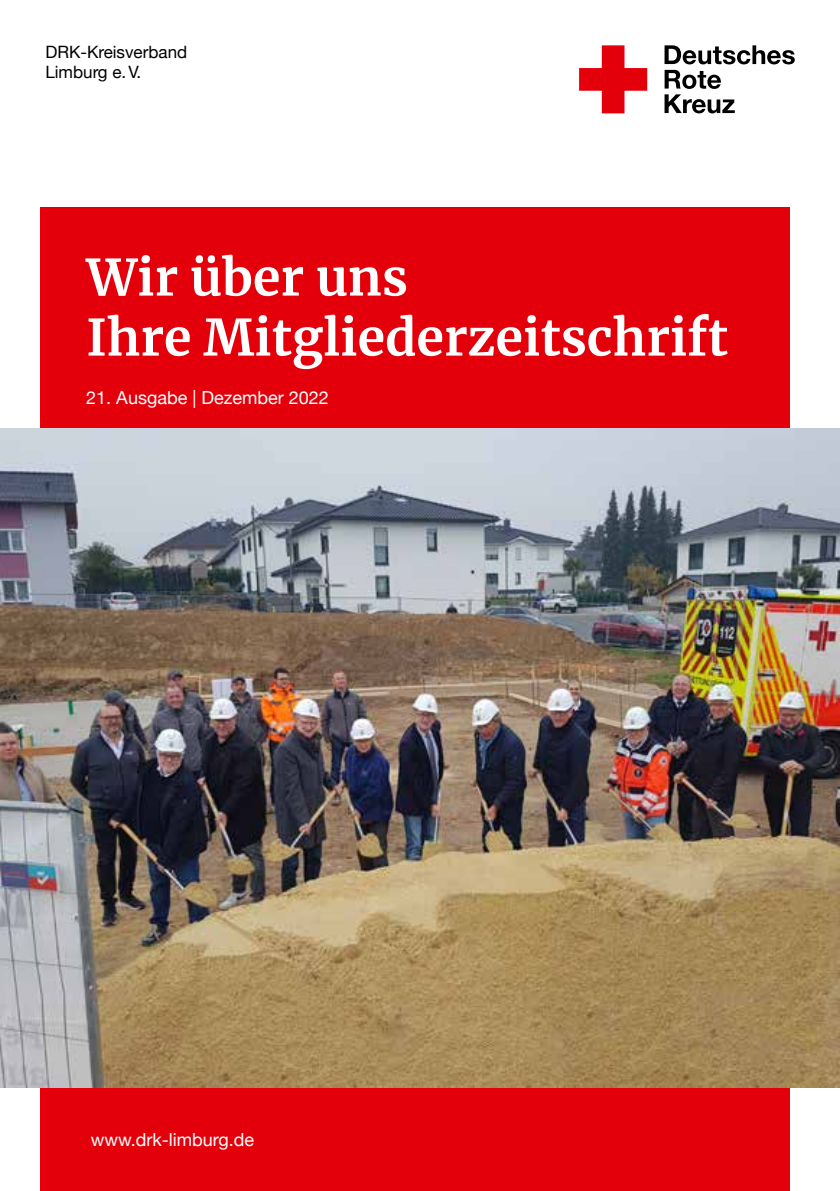
<style>
.page{position:relative;width:840px;height:1191px;background:#fff}
.page>*{position:absolute;margin:0;border:0;box-sizing:border-box;transform-origin:0 0}
.t1{font:700 50px/60px "Merriweather";color:#fff}
.t2{font:18px "Helvetica Neue";color:#fff}
.t3{font:17px/20px "Helvetica Neue";color:#000}
</style>
<div class="page">
<div style="left:41px;top:207px;width:748px;height:984px;background:#e3000b"></div>
<svg style="left:579px;top:45px;width:67px;height:68px"></svg>
<svg style="left:664px;top:45px;width:130px;height:19px"></svg>
<svg style="left:664px;top:70px;width:70px;height:43px"></svg>
<img style="left:0;top:428px;width:839px;height:659px">
<p class="t3" style="left:45px;top:42px;width:143px">DRK-Kreisverband<br>Limburg e.V.</p>
<h1 class="t1" style="left:86px;top:246px;width:643px">Wir über uns<br>Ihre Mitgliederzeitschrift</h1>
<p class="t2" style="left:86px;top:384px;width:244px">21. Ausgabe | Dezember 2022</p>
<p class="t2" style="left:91px;top:1126px;width:165px">www.drk-limburg.de</p>
</div>
